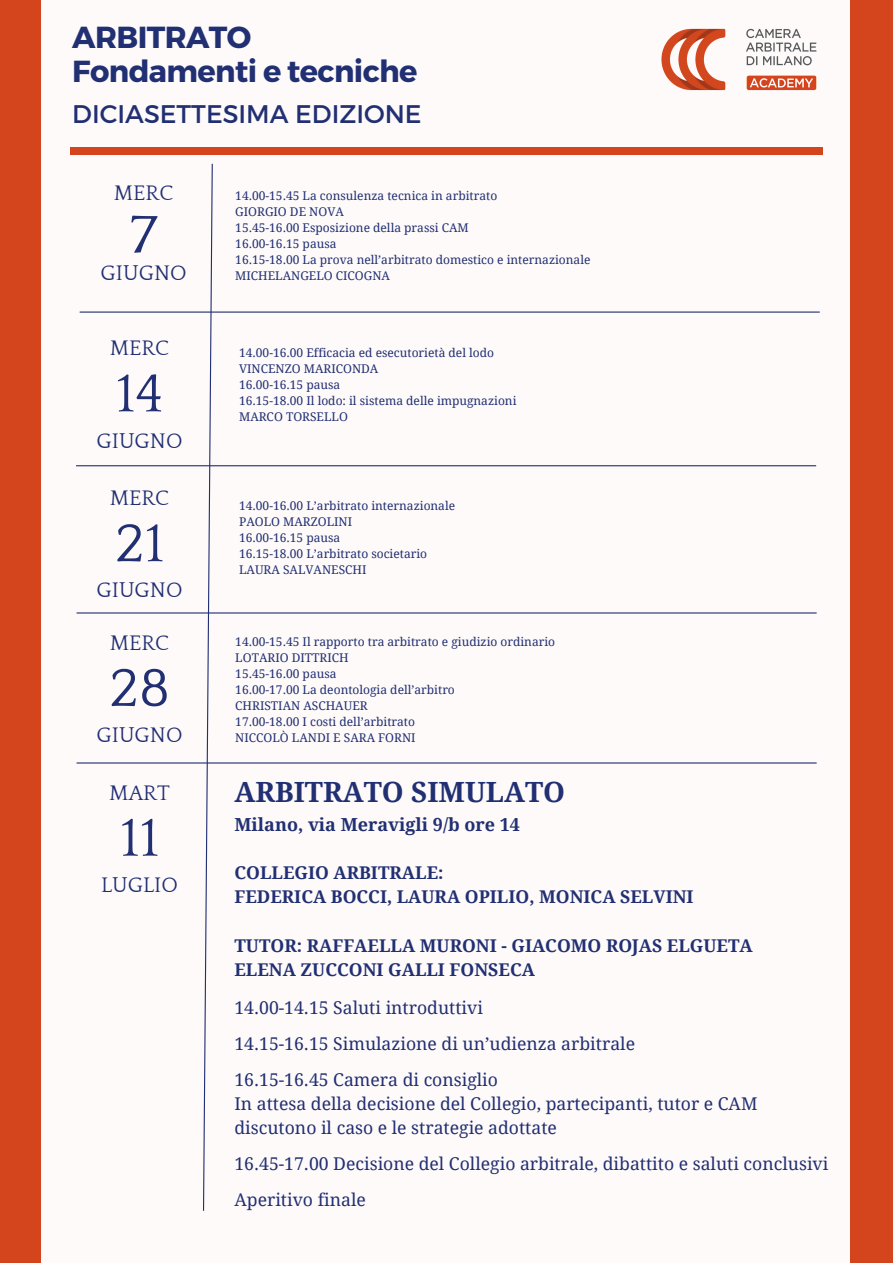
<style>
.page{position:relative;width:893px;height:1264px;background:#fff}
.page>*{position:absolute;margin:0;border:0;box-sizing:border-box;transform-origin:0 0}
.t1{font:55.5px "Quattrocento";color:#212f73}
.t2{font:700 30.45px/34.8px "Montserrat";letter-spacing:-.02em;color:#212f73}
.t3{font:700 27.9px "Droid Serif";color:#212f73}
.t4{font:25.5px "Montserrat";color:#212f73}
.t5{font:21.6px "Quattrocento";color:#212f73}
.t6{font:700 18px "Droid Serif";color:#212f73}
.t7{font:17.55px/35.8px "Droid Serif";color:#212f73}
.t8{font:700 17.55px/24.2px "Droid Serif";color:#212f73}
.t9{font:12px/16px "Droid Serif";color:#212f73}
</style>
<div class="page">
<div style="left:0;top:0;width:892px;height:1262px;background:#d4451d"></div>
<div style="left:42px;top:0;width:807px;height:1262px;background:#fefaf9"></div>
<svg style="left:202px;top:163px;width:11px;height:1048px"></svg>
<hr style="left:76px;top:465px;width:740px;height:1px;background:#212f73">
<hr style="left:77px;top:612px;width:739px;height:1px;background:#212f73">
<hr style="left:77px;top:762px;width:739px;height:1px;background:#212f73">
<hr style="left:80px;top:311px;width:739px;height:1px;background:#212f73">
<div style="left:71px;top:148px;width:751px;height:6px;background:#d4451d"></div>
<img style="left:661px;top:28px;width:156px;height:63px">
<h2 class="t2" style="left:72px;top:18px;width:347px">ARBITRATO<br>Fondamenti e tecniche</h2>
<h3 class="t4" style="left:72px;top:98px;width:351px">DICIASETTESIMA EDIZIONE</h3>
<h3 class="t5" style="left:114px;top:182px;width:61px">MERC</h3>
<h1 class="t1" style="left:129px;top:205px;width:30px">7</h1>
<h3 class="t5" style="left:101px;top:262px;width:87px">GIUGNO</h3>
<h3 class="t5" style="left:110px;top:337px;width:61px">MERC</h3>
<h1 class="t1" style="left:116px;top:364px;width:49px">14</h1>
<h3 class="t5" style="left:96px;top:429px;width:87px">GIUGNO</h3>
<h3 class="t5" style="left:110px;top:487px;width:61px">MERC</h3>
<h1 class="t1" style="left:115px;top:514px;width:51px">21</h1>
<h3 class="t5" style="left:96px;top:579px;width:87px">GIUGNO</h3>
<h3 class="t5" style="left:110px;top:631px;width:61px">MERC</h3>
<h1 class="t1" style="left:109px;top:658px;width:62px">28</h1>
<h3 class="t5" style="left:96px;top:723px;width:87px">GIUGNO</h3>
<h3 class="t5" style="left:109px;top:781px;width:62px">MART</h3>
<h1 class="t1" style="left:120px;top:808px;width:41px">11</h1>
<h3 class="t5" style="left:101px;top:873px;width:78px">LUGLIO</h3>
<p class="t9" style="left:235px;top:188px;width:356px">14.00-15.45 La consulenza tecnica in arbitrato<br>GIORGIO DE NOVA<br>15.45-16.00 Esposizione della prassi CAM<br>16.00-16.15 pausa<br>16.15-18.00 La prova nell’arbitrato domestico e internazionale MICHELANGELO CICOGNA</p>
<p class="t9" style="left:239px;top:344px;width:279px">14.00-16.00 Efficacia ed esecutorietà del lodo VINCENZO MARICONDA<br>16.00-16.15 pausa<br>16.15-18.00 Il lodo: il sistema delle impugnazioni</p>
<p class="t9" style="left:239px;top:408px;width:110px">MARCO TORSELLO</p>
<p class="t9" style="left:239px;top:497px;width:217px">14.00-16.00 L’arbitrato internazionale<br>PAOLO MARZOLINI<br>16.00-16.15 pausa<br>16.15-18.00 L’arbitrato societario<br>LAURA SALVANESCHI</p>
<p class="t9" style="left:235px;top:633px;width:321px">14.00-15.45 Il rapporto tra arbitrato e giudizio ordinario<br>LOTARIO DITTRICH<br>15.45-16.00 pausa<br>16.00-17.00 La deontologia dell’arbitro<br>CHRISTIAN ASCHAUER<br>17.00-18.00 I costi dell’arbitrato<br>NICCOLÒ LANDI E SARA FORNI</p>
<h3 class="t3" style="left:234px;top:776px;width:332px">ARBITRATO SIMULATO</h3>
<h3 class="t6" style="left:234px;top:813px;width:287px">Milano, via Meravigli 9/b ore 14</h3>
<h3 class="t8" style="left:234px;top:860px;width:460px">COLLEGIO ARBITRALE:<br>FEDERICA BOCCI, LAURA OPILIO, MONICA SELVINI</h3>
<h3 class="t8" style="left:234px;top:933px;width:519px">TUTOR: RAFFAELLA MURONI - GIACOMO ROJAS ELGUETA<br>ELENA ZUCCONI GALLI FONSECA</h3>
<h3 class="t7" style="left:234px;top:989px;width:402px">14.00-14.15 Saluti introduttivi<br>14.15-16.15 Simulazione di un’udienza arbitrale<br>16.15-16.45 Camera di consiglio</h3>
<h3 class="t7" style="left:234px;top:1091px;width:524px;line-height:24.2px">In attesa della decisione del Collegio, partecipanti, tutor e CAM discutono il caso e le strategie adottate</h3>
<h3 class="t7" style="left:234px;top:1145px;width:595px">16.45-17.00 Decisione del Collegio arbitrale, dibattito e saluti conclusivi<br>Aperitivo finale</h3>
</div>
